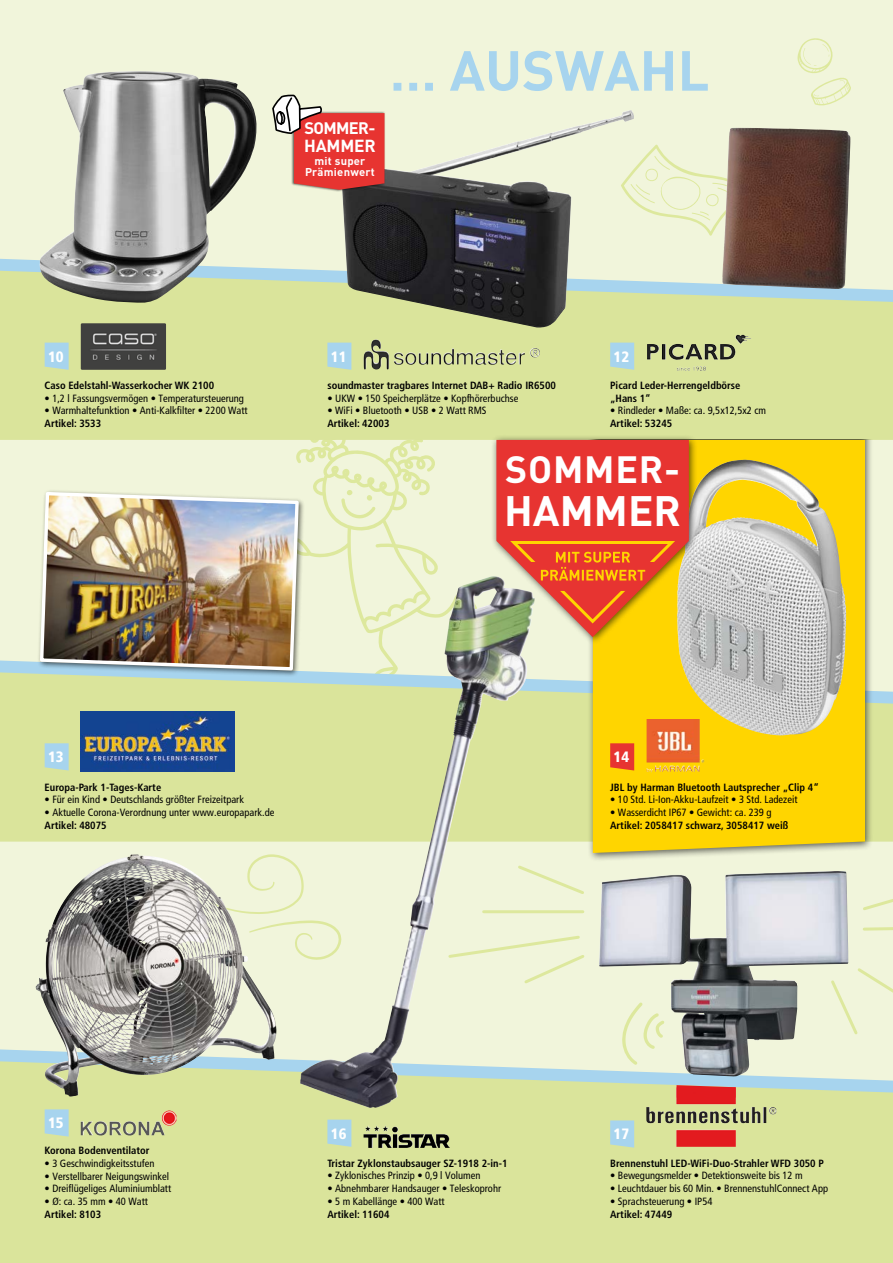
<style>
.page{position:relative;width:893px;height:1263px;background:#f1f5db}
.page>*{position:absolute;margin:0;border:0;box-sizing:border-box;transform-origin:0 0}
.t1{font:700 55.5px "DIN";color:#a7d4ee}
.t2{font:700 42px "DIN";color:#fff}
.t3{font:700 37.5px "DIN";letter-spacing:.02em;color:#fff}
.t4{font:700 17.25px "DIN";letter-spacing:-.01em;color:#fff}
.t5{font:700 16.5px "DIN";letter-spacing:-.04em;color:#fff}
.t6{font:900 condensed 15px "Frutiger";color:#fff}
.t7{font:700 11.25px/11.2px "DIN";letter-spacing:.02em;color:#fff;text-align:center}
.t8{font:condensed 10.5px "Frutiger";color:#000}
.t9{font:700 condensed 10.5px/12.8px "Frutiger";color:#000}
</style>
<div class="page">
<svg style="left:797px;top:38px;width:54px;height:68px"></svg>
<svg style="left:634px;top:145px;width:88px;height:91px"></svg>
<svg style="left:245px;top:873px;width:55px;height:41px"></svg>
<svg style="left:533px;top:873px;width:51px;height:21px"></svg>
<hr style="left:484px;top:910px;width:99px;height:3px;background:#afca0b">
<svg style="left:863px;top:899px;width:30px;height:11px"></svg>
<div style="left:0;top:302px;width:893px;height:138px;background:#dae49b"></div>
<div style="left:0;top:1093px;width:893px;height:170px;background:#dae49b"></div>
<svg style="left:0;top:704px;width:893px;height:169px;fill:#dae49b"></svg>
<svg style="left:0;top:259px;width:893px;height:43px"></svg>
<svg style="left:0;top:920px;width:893px;height:173px"></svg>
<div style="left:587px;top:440px;width:287px;height:421px;background:#000;opacity:.6"></div>
<svg style="left:593px;top:704px;width:272px;height:149px;background:#f8d316"></svg>
<img style="left:40px;top:71px;width:217px;height:232px">
<img style="left:36px;top:854px;width:209px;height:242px">
<img style="left:300px;top:704px;width:233px;height:404px">
<img style="left:342px;top:110px;width:292px;height:217px">
<img style="left:599px;top:871px;width:221px;height:205px">
<img style="left:722px;top:128px;width:109px;height:161px">
<img style="left:81px;top:711px;width:153px;height:60px">
<img style="left:81px;top:323px;width:85px;height:47px">
<img style="left:94px;top:1110px;width:83px;height:20px">
<img style="left:365px;top:1125px;width:24px;height:7px">
<img style="left:647px;top:719px;width:57px;height:53px">
<img style="left:646px;top:1087px;width:130px;height:36px">
<img style="left:676px;top:1085px;width:60px;height:12px">
<img style="left:364px;top:339px;width:15px;height:30px">
<img style="left:647px;top:335px;width:104px;height:36px">
<svg style="left:327px;top:343px;width:24px;height:27px"></svg>
<svg style="left:45px;top:743px;width:24px;height:27px"></svg>
<svg style="left:45px;top:343px;width:24px;height:27px"></svg>
<svg style="left:610px;top:743px;width:24px;height:27px"></svg>
<svg style="left:610px;top:343px;width:24px;height:27px"></svg>
<svg style="left:610px;top:1120px;width:24px;height:28px"></svg>
<svg style="left:45px;top:1109px;width:24px;height:27px"></svg>
<svg style="left:327px;top:1119px;width:24px;height:28px"></svg>
<div style="left:291px;top:111px;width:95px;height:81px;background:#000;opacity:.6"></div>
<svg style="left:272px;top:94px;width:112px;height:96px"></svg>
<div style="left:491px;top:434px;width:207px;height:211px;background:#000;opacity:.6"></div>
<img style="left:0;top:440px;width:893px;height:264px">
<h3 class="t5" style="left:304px;top:118px;width:72px">SOMMER-</h3>
<h3 class="t4" style="left:304px;top:134px;width:73px">HAMMER</h3>
<p class="t7" style="left:305px;top:155px;width:71px">mit super<br>Prämienwert</p>
<h1 class="t1" style="left:390px;top:34px;width:321px">… AUSWAHL</h1>
<h3 class="t6" style="left:48px;top:347px;width:17px">10</h3>
<p class="t9" style="left:45px;top:379px;width:171px">Caso Edelstahl-Wasserkocher WK 2100</p>
<p class="t8" style="left:45px;top:392px;width:201px">• 1,2 l Fassungsvermögen • Temperatursteuerung</p>
<p class="t8" style="left:45px;top:405px;width:205px">• Warmhaltefunktion • Anti-Kalkfilter • 2200 Watt</p>
<p class="t9" style="left:45px;top:417px;width:58px">Artikel: 3533</p>
<h3 class="t6" style="left:331px;top:347px;width:17px">11</h3>
<p class="t9" style="left:327px;top:379px;width:230px">soundmaster tragbares Internet DAB+ Radio IR6500</p>
<p class="t8" style="left:327px;top:392px;width:193px">• UKW • 150 Speicherplätze • Kopfhörerbuchse</p>
<p class="t8" style="left:327px;top:405px;width:161px">• WiFi • Bluetooth • USB • 2 Watt RMS</p>
<p class="t9" style="left:327px;top:417px;width:64px">Artikel: 42003</p>
<h3 class="t6" style="left:614px;top:347px;width:17px">12</h3>
<p class="t9" style="left:610px;top:379px;width:132px">Picard Leder-Herrengeldbörse „Hans 1“</p>
<p class="t8" style="left:610px;top:405px;width:157px">• Rindleder • Maße: ca. 9,5x12,5x2 cm</p>
<p class="t9" style="left:610px;top:417px;width:64px">Artikel: 53245</p>
<h3 class="t3" style="left:505px;top:445px;width:176px">SOMMER-</h3>
<h2 class="t2" style="left:504px;top:484px;width:178px">HAMMER</h2>
<h3 class="t6" style="left:48px;top:748px;width:17px">13</h3>
<p class="t9" style="left:45px;top:780px;width:118px">Europa-Park 1-Tages-Karte</p>
<p class="t8" style="left:45px;top:793px;width:201px">• Für ein Kind • Deutschlands größter Freizeitpark</p>
<p class="t8" style="left:45px;top:806px;width:231px">• Aktuelle Corona-Verordnung unter www.europapark.de</p>
<p class="t9" style="left:45px;top:819px;width:64px">Artikel: 48075</p>
<h3 class="t6" style="left:614px;top:748px;width:17px">14</h3>
<p class="t9" style="left:610px;top:780px;width:210px">JBL by Harman Bluetooth Lautsprecher „Clip 4“</p>
<p class="t8" style="left:610px;top:793px;width:189px">• 10 Std. Li-Ion-Akku-Laufzeit • 3 Std. Ladezeit</p>
<p class="t8" style="left:610px;top:806px;width:163px">• Wasserdicht IP67 • Gewicht: ca. 239 g</p>
<p class="t9" style="left:610px;top:819px;width:180px">Artikel: 2058417 schwarz, 3058417 weiß</p>
<h3 class="t6" style="left:48px;top:1114px;width:17px">15</h3>
<p class="t9" style="left:45px;top:1144px;width:106px">Korona Bodenventilator</p>
<p class="t8" style="left:45px;top:1157px;width:111px">• 3 Geschwindigkeitsstufen</p>
<p class="t8" style="left:45px;top:1170px;width:126px">• Verstellbarer Neigungswinkel</p>
<p class="t8" style="left:45px;top:1182px;width:128px">• Dreiflügeliges Aluminiumblatt</p>
<p class="t8" style="left:45px;top:1195px;width:105px">• Ø: ca. 35 mm • 40 Watt</p>
<p class="t9" style="left:45px;top:1208px;width:58px">Artikel: 8103</p>
<h3 class="t6" style="left:331px;top:1124px;width:17px">16</h3>
<p class="t9" style="left:327px;top:1157px;width:182px">Tristar Zyklonstaubsauger SZ-1918 2-in-1</p>
<p class="t8" style="left:327px;top:1170px;width:155px">• Zyklonisches Prinzip • 0,9 l Volumen</p>
<p class="t8" style="left:327px;top:1182px;width:175px">• Abnehmbarer Handsauger • Teleskoprohr</p>
<p class="t8" style="left:327px;top:1195px;width:119px">• 5 m Kabellänge • 400 Watt</p>
<p class="t9" style="left:327px;top:1208px;width:64px">Artikel: 11604</p>
<h3 class="t6" style="left:614px;top:1125px;width:17px">17</h3>
<p class="t9" style="left:610px;top:1157px;width:215px">Brennenstuhl LED-WiFi-Duo-Strahler WFD 3050 P</p>
<p class="t8" style="left:610px;top:1170px;width:194px">• Bewegungsmelder • Detektionsweite bis 12 m</p>
<p class="t8" style="left:610px;top:1182px;width:219px">• Leuchtdauer bis 60 Min. • BrennenstuhlConnect App</p>
<p class="t8" style="left:610px;top:1195px;width:104px">• Sprachsteuerung • IP54</p>
<p class="t9" style="left:610px;top:1208px;width:64px">Artikel: 47449</p>
</div>
